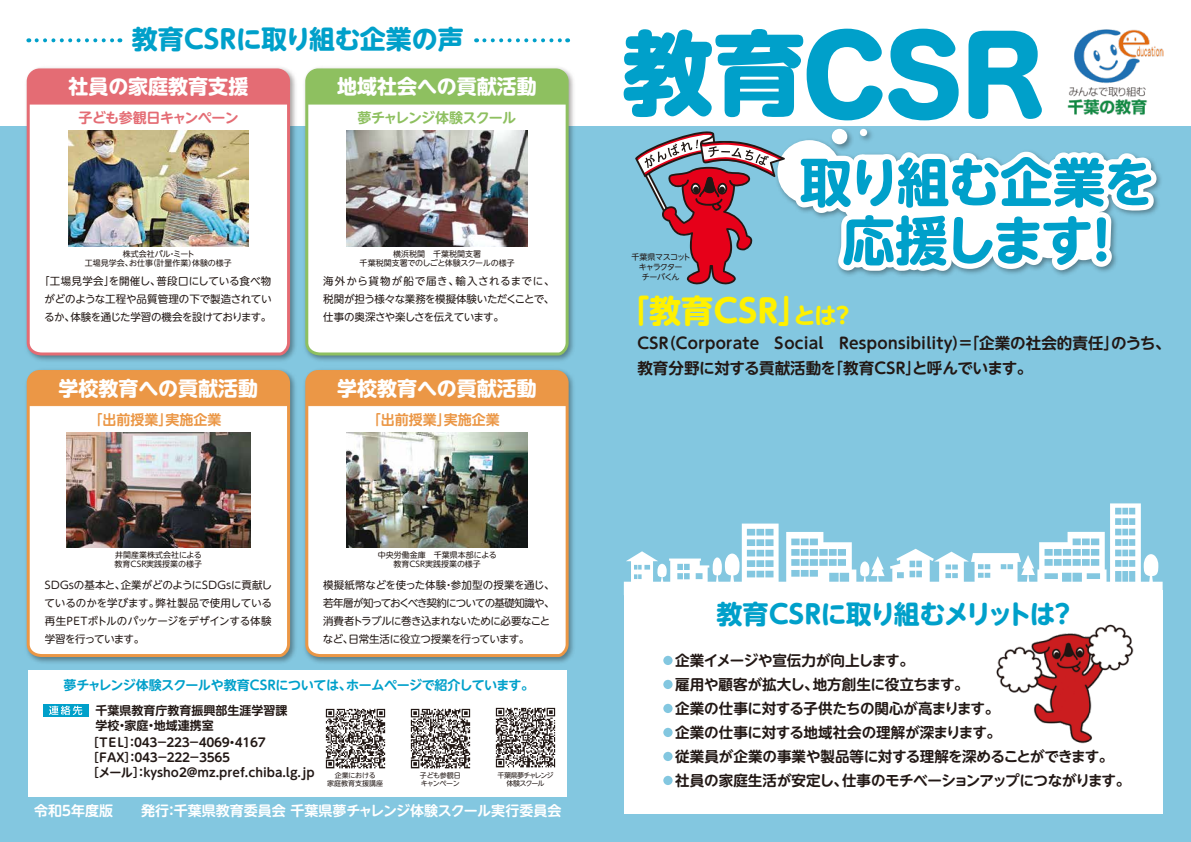
<style>
.page{position:relative;width:1191px;height:842px;background:#fff}
.page>*{position:absolute;margin:0;border:0;box-sizing:border-box;transform-origin:0 0}
.t1{font:104px "Hira Maru Std N W8";color:#00a0ca}
.t2{font:700 52.8px "UD Shin M Go Pr 6 N";letter-spacing:-.035em;color:#00a0ca}
.t3{font:700 52.8px "UD Shin M Go Pr 6 N";letter-spacing:-.06em;color:#00a0ca}
.t4{font:700 32.1px "UD Shin M Go Pr 6 N";letter-spacing:-.21em;color:#fff100}
.t5{font:700 26px "UD Shin M Go Pr 6 N";letter-spacing:-.11em;color:#00a0ca}
.t6{font:700 26px "UD Shin M Go Pr 6 N";letter-spacing:-.005em;color:#00a0ca}
.t7{font:700 20px "UD Shin M Go Pr 6 N";color:#fff}
.t8{font:700 15.6px/25.7px "UD Shin M Go Pr 6 N De";letter-spacing:-.275em;color:#221815}
.t9{font:700 14.6px "UD Shin M Go Pr 6 N De";letter-spacing:-.02em;color:#221815}
.t10{font:700 14.6px "UD Shin M Go Pr 6 N De";color:#221815}
.t11{font:700 14px "UD Shin M Go Pr 6 N De";color:#fff}
.t12{font:700 14px "UD Shin M Go Pr 6 N De";color:#eb9746}
.t13{font:700 14px "UD Shin M Go Pr 6 N De";letter-spacing:-.06em;color:#8ec060}
.t14{font:700 14px "UD Shin M Go Pr 6 N De";letter-spacing:-.035em;color:#e46c74}
.t15{font:700 13px "UD Shin M Go Pr 6 N De";letter-spacing:-.035em;color:#00a0ca}
.t16{font:700 12px/15px "UD Shin M Go Pr 6 N De";letter-spacing:-.285em;color:#221815}
.t17{font:700 12px/15px "UD Shin M Go Pr 6 N De";color:#221815}
.t18{font:10.5px/18px "UD Shin M Go Pr 6 N";letter-spacing:-.035em;color:#221815;text-align:justify}
.t19{font:10.5px/18px "UD Shin M Go Pr 6 N";letter-spacing:-.015em;color:#221815;text-align:center}
.t20{font:8px/9px "UD Shin M Go Pr 6 N";color:#221815;text-align:center}
.t21{font:8px/10px "UD Shin M Go Pr 6 N";letter-spacing:-.085em;color:#221815;text-align:center}
.t22{font:7px/8px "UD Shin M Go Pr 6 N";letter-spacing:-.12em;color:#221815;text-align:center}
.t23{font:7px/8px "UD Shin M Go Pr 6 N";color:#221815;text-align:center}
.t24{font:7px/8px "UD Shin M Go Pr 6 N";letter-spacing:-.055em;color:#221815}
.s1{font-family:"UD Shin M Go Pr 6 N";font-weight:800;font-size:91.5px}
.s2{font-size:22.4px}
.s3{color:#83c7e0}
</style>
<div class="page">
<div style="left:0;top:126px;width:1191px;height:716px;background:#83c7e0"></div>
<div style="left:624px;top:590px;width:538px;height:224px;background:#fff"></div>
<svg style="left:624px;top:503px;width:538px;height:87px"></svg>
<img style="left:32px;top:72px;width:542px;height:591px">
<svg style="left:304px;top:67px;width:266px;height:290px;background:#f4f7f3"></svg>
<div style="left:306px;top:69px;width:262px;height:36px;background:#8ec060"></div>
<svg style="left:304px;top:368px;width:266px;height:290px;background:#f8f6f2"></svg>
<div style="left:306px;top:370px;width:262px;height:37px;background:#eb9746"></div>
<svg style="left:26px;top:368px;width:265px;height:290px;background:#f9f6f3"></svg>
<div style="left:27px;top:370px;width:262px;height:37px;background:#eb9746"></div>
<div style="left:28px;top:670px;width:539px;height:127px;background:#fff"></div>
<svg style="left:26px;top:67px;width:265px;height:290px;background:#f9f4f4"></svg>
<div style="left:27px;top:69px;width:262px;height:36px;background:#e46c74"></div>
<svg style="left:37px;top:38px;width:83px;height:4px"></svg>
<svg style="left:484px;top:38px;width:84px;height:4px"></svg>
<img style="left:325px;top:708px;width:61px;height:61px">
<img style="left:410px;top:708px;width:61px;height:61px">
<img style="left:495px;top:707px;width:61px;height:61px">
<img style="left:347px;top:131px;width:180px;height:115px">
<img style="left:68px;top:131px;width:180px;height:115px">
<img style="left:66px;top:432px;width:184px;height:116px">
<img style="left:347px;top:432px;width:180px;height:116px">
<div style="left:44px;top:704px;width:45px;height:13px;background:#00a0ca"></div>
<svg style="left:49px;top:706px;width:33px;height:9px"></svg>
<svg style="left:635px;top:29px;width:528px;height:256px"></svg>
<img style="left:827px;top:124px;width:29px;height:29px">
<div style="left:832px;top:129px;width:15px;height:15px;background:#fff;border-radius:50%"></div>
<img style="left:855px;top:124px;width:21px;height:21px">
<div style="left:860px;top:129px;width:7px;height:7px;background:#fff;border-radius:50%"></div>
<img style="left:996px;top:624px;width:138px;height:120px">
<div style="left:659px;top:652px;width:17px;height:17px;border:4px solid #fff;border-radius:50%"></div>
<div style="left:659px;top:676px;width:17px;height:17px;border:4px solid #fff;border-radius:50%"></div>
<div style="left:659px;top:700px;width:17px;height:17px;border:4px solid #fff;border-radius:50%"></div>
<div style="left:659px;top:724px;width:17px;height:17px;border:4px solid #fff;border-radius:50%"></div>
<div style="left:659px;top:748px;width:17px;height:17px;border:4px solid #fff;border-radius:50%"></div>
<div style="left:659px;top:772px;width:17px;height:17px;border:4px solid #fff;border-radius:50%"></div>
<h3 class="t6" style="left:132px;top:16px;width:333px">教育CSRに取り組む企業の声</h3>
<h3 class="t7" style="left:337px;top:69px;width:201px">地域社会への貢献活動</h3>
<h3 class="t7" style="left:68px;top:69px;width:181px">社員の家庭教育支援</h3>
<h3 class="t14" style="left:78px;top:106px;width:162px">子ども参観日キャンペーン</h3>
<h3 class="t13" style="left:358px;top:106px;width:160px">夢チャレンジ体験スクール</h3>
<p class="t20" style="left:85px;top:249px;width:148px">株式会社パル・ミート<br>工場見学会、お仕事（計量作業）体験の様子</p>
<p class="t20" style="left:360px;top:249px;width:156px">横浜税関　千葉税関支署<br>千葉税関支署でのしごと体験スクールの様子</p>
<p class="t19" style="left:39px;top:272px;width:234px">「工場見学会」を開催し、普段口にしている食べ物がどのような工程や品質管理の下で製造されているか、体験を通じた学習の機会を設けております。</p>
<p class="t18" style="left:323px;top:272px;width:233px">海外から貨物が船で届き、輸入されるまでに、税関が担う様々な業務を模擬体験いただくことで、仕事の奥深さや楽しさを伝えています。</p>
<h3 class="t7" style="left:59px;top:371px;width:201px">学校教育への貢献活動</h3>
<h3 class="t7" style="left:337px;top:371px;width:201px">学校教育への貢献活動</h3>
<h3 class="t12" style="left:88px;top:408px;width:134px">「出前授業」実施企業</h3>
<h3 class="t12" style="left:367px;top:408px;width:134px">「出前授業」実施企業</h3>
<p class="t20" style="left:115px;top:550px;width:89px;text-align:left">井関産業株式会社による教育CSR実践授業の様子</p>
<p class="t18" style="left:43px;top:575px;width:231px">ＳＤＧｓの基本と、企業がどのようにＳＤＧｓに貢献しているのかを学びます。弊社製品で使用している再生ＰＥＴボトルのパッケージをデザインする体験学習を行っています。</p>
<p class="t20" style="left:378px;top:550px;width:120px">中央労働金庫　千葉県本部による教育CSR実践授業の様子</p>
<p class="t18" style="left:323px;top:575px;width:233px;text-align:left">模擬紙幣などを使った体験・参加型の授業を通じ、若年層が知っておくべき契約についての基礎知識や、消費者トラブルに巻き込まれないために必要なことなど、日常生活に役立つ授業を行っています。</p>
<p class="t15" style="left:64px;top:674px;width:472px">夢チャレンジ体験スクールや教育ＣＳＲについては、ホームページで紹介しています。</p>
<p class="t17" style="left:95px;top:703px;width:193px">千葉県教育庁教育振興部生涯学習課学校・家庭・地域連携室</p>
<p class="t16" style="left:87px;top:734px;width:229px">［ＴＥＬ］：０４３－２２３－４０６９・４１６７<br>［ＦＡＸ］：０４３－２２２－３５６５<br>［メール］：kysho2@mz.pref.chiba.lg.jp</p>
<p class="t23" style="left:327px;top:771px;width:57px">企業における<br>家庭教育支援講座</p>
<p class="t24" style="left:420px;top:771px;width:42px">子ども参観日キャンペーン</p>
<p class="t22" style="left:497px;top:771px;width:58px">千葉県夢チャレンジ体験スクール</p>
<h3 class="t11" style="left:34px;top:799px;width:529px">令和５年度版　　発行：千葉県教育委員会 千葉県夢チャレンジ体験スクール実行委員会</h3>
<h1 class="t1" style="left:622px;top:-5px;width:424px"><span class="s1">教育</span>CSR</h1>
<h2 class="t2" style="left:799px;top:137px;width:358px">取り組む企業を</h2>
<h2 class="t3" style="left:842px;top:195px;width:287px">応援します！</h2>
<h3 class="t4" style="left:617px;top:283px;width:238px">「教育ＣＳＲ」<span class="s2">とは？</span></h3>
<p class="t21" style="left:631px;top:252px;width:61px">千葉県マスコットキャラクター<br>チーバくん</p>
<h3 class="t8" style="left:635px;top:329px;width:536px">ＣＳＲ（Ｃｏｒｐｏｒａｔｅ　Ｓｏｃｉａｌ　Ｒｅｓｐｏｎｓｉｂｉｌｉｔｙ）＝「企業の社会的責任」のうち、教育分野に対する貢献活動を「教育ＣＳＲ」と呼んでいます。</h3>
<h3 class="t5" style="left:716px;top:591px;width:360px">教育ＣＳＲに取り組むメリットは？</h3>
<h3 class="t9" style="left:660px;top:648px;width:255px"><span class="s3">●</span>企業イメージや宣伝力が向上します。</h3>
<h3 class="t10" style="left:660px;top:672px;width:310px"><span class="s3">●</span>雇用や顧客が拡大し、地方創生に役立ちます。</h3>
<h3 class="t9" style="left:660px;top:696px;width:340px"><span class="s3">●</span>企業の仕事に対する子供たちの関心が高まります。</h3>
<h3 class="t9" style="left:660px;top:720px;width:342px"><span class="s3">●</span>企業の仕事に対する地域社会の理解が深まります。</h3>
<h3 class="t9" style="left:660px;top:744px;width:454px"><span class="s3">●</span>従業員が企業の事業や製品等に対する理解を深めることができます。</h3>
<h3 class="t9" style="left:660px;top:768px;width:471px"><span class="s3">●</span>社員の家庭生活が安定し、仕事のモチベーションアップにつながります。</h3>
</div>
